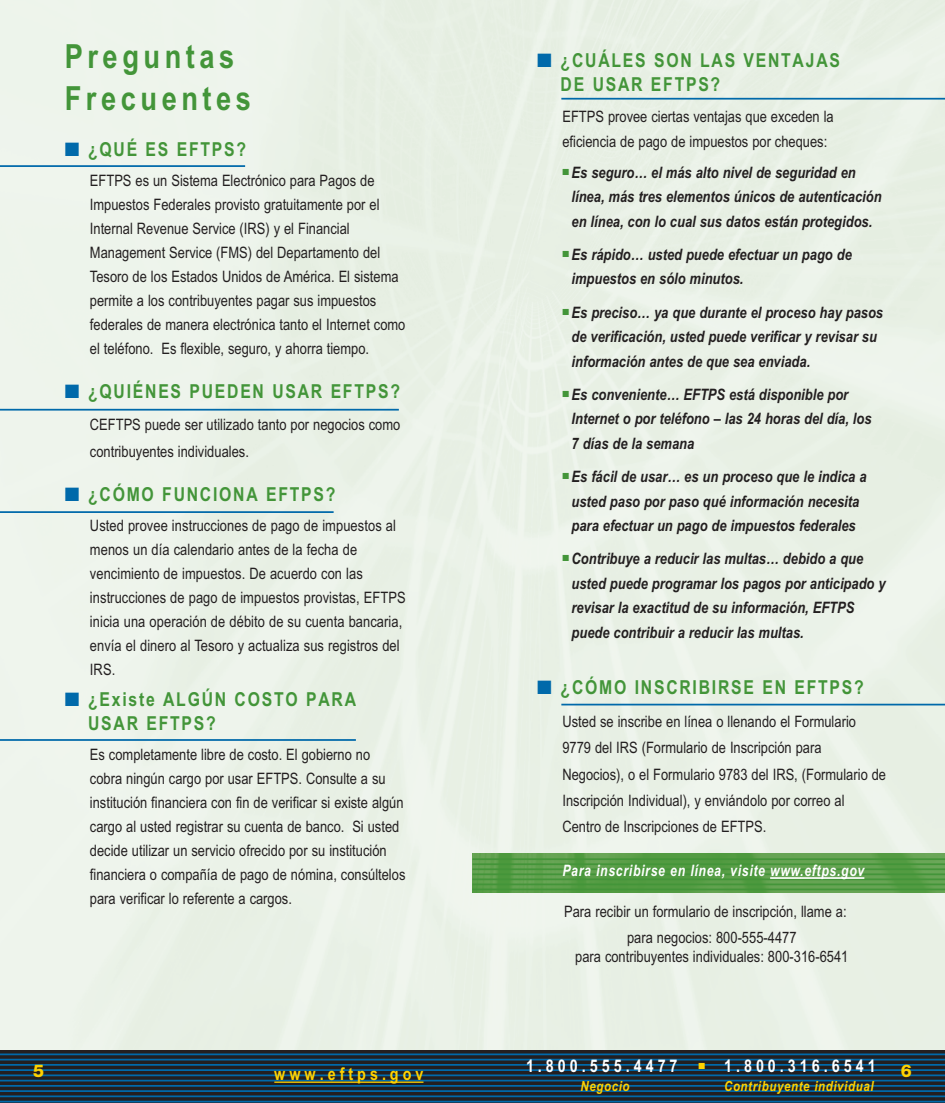
<style>
.page{position:relative;width:945px;height:1103px;background:#fff}
.page>*{position:absolute;margin:0;border:0;box-sizing:border-box;transform-origin:0 0}
.t1{font:700 33.25px/42px "Arial Narrow";letter-spacing:.135em;color:#439539}
.t2{font:700 19.25px/24.5px "Arial Narrow";letter-spacing:.09em;color:#439539}
.t3{font:700 17.5px "Arial Narrow";letter-spacing:.23em;color:#fff}
.t4{font:700 17.5px "Arial Narrow";letter-spacing:.23em;color:#ffd200}
.t5{font:800 17.5px "Helvetica Neue";color:#ffd200}
.t6{font:15.75px/24px "Arial Narrow";color:#231f20}
.t7{font:italic 700 15.75px/24.5px "Arial Narrow";color:#231f20}
.t8{font:italic 700 15.75px "Arial Narrow";letter-spacing:.045em;color:#fff;scale:.95 1}
.t9{font:italic 700 14px "Arial Narrow";letter-spacing:.045em;color:#ffd200}
.s1{color:#0069aa}
</style>
<div class="page">
<div style="left:0;top:0;width:945px;height:1050px;background:#eaf2e8"></div>
<img style="left:472px;top:853px;width:473px;height:39px">
<hr style="left:0;top:165px;width:245px;height:2px;background:#0069aa">
<hr style="left:0;top:409px;width:399px;height:1px;background:#0069aa">
<hr style="left:0;top:511px;width:334px;height:2px;background:#0069aa">
<hr style="left:0;top:739px;width:356px;height:2px;background:#0069aa">
<hr style="left:561px;top:98px;width:384px;height:2px;background:#0069aa">
<hr style="left:561px;top:703px;width:384px;height:2px;background:#0069aa">
<svg style="left:0;top:1050px;width:945px;height:50px;fill:#231f20"></svg>
<hr style="left:0;top:1053px;width:945px;height:2px;background:#0069aa">
<hr style="left:0;top:1058px;width:945px;height:2px;background:#0069aa">
<hr style="left:0;top:1064px;width:945px;height:1px;background:#0069aa">
<hr style="left:0;top:1069px;width:945px;height:2px;background:#0069aa">
<hr style="left:0;top:1074px;width:945px;height:2px;background:#0069aa">
<hr style="left:0;top:1079px;width:945px;height:2px;background:#0069aa">
<hr style="left:0;top:1084px;width:945px;height:2px;background:#0069aa">
<hr style="left:0;top:1090px;width:945px;height:1px;background:#0069aa">
<hr style="left:0;top:1095px;width:945px;height:2px;background:#0069aa">
<hr style="left:0;top:1100px;width:945px;height:2px;background:#0069aa">
<hr style="left:472px;top:858px;width:473px;height:2px;background:#439539">
<hr style="left:472px;top:863px;width:473px;height:2px;background:#439539">
<hr style="left:472px;top:868px;width:473px;height:2px;background:#439539">
<hr style="left:472px;top:873px;width:473px;height:2px;background:#439539">
<hr style="left:472px;top:878px;width:473px;height:2px;background:#439539">
<hr style="left:472px;top:883px;width:473px;height:2px;background:#439539">
<hr style="left:472px;top:888px;width:473px;height:2px;background:#439539">
<hr style="left:770px;top:877px;width:31px;height:1px;background:#fff">
<hr style="left:800px;top:877px;width:64px;height:1px;background:#fff">
<hr style="left:274px;top:1081px;width:150px;height:1px;background:#ffd200">
<h1 class="t1" style="left:65px;top:38px;width:188px">Preguntas<br>Frecuentes</h1>
<p class="t2" style="left:65px;top:138px;width:183px"><span class="s1">■</span> ¿QUÉ ES EFTPS?</p>
<p class="t6" style="left:90px;top:170px;width:317px">EFTPS es un Sistema Electrónico para Pagos de Impuestos Federales provisto gratuitamente por el Internal Revenue Service (IRS) y el Financial Management Service (FMS) del Departamento del Tesoro de los Estados Unidos de América. El sistema permite a los contribuyentes pagar sus impuestos federales de manera electrónica tanto el Internet como el teléfono. Es flexible, seguro, y ahorra tiempo.</p>
<p class="t2" style="left:65px;top:380px;width:337px"><span class="s1">■</span> ¿QUIÉNES PUEDEN USAR EFTPS?</p>
<p class="t6" style="left:90px;top:413px;width:312px;line-height:26.2px">CEFTPS puede ser utilizado tanto por negocios como contribuyentes individuales.</p>
<p class="t2" style="left:65px;top:483px;width:272px"><span class="s1">■</span> ¿CÓMO FUNCIONA EFTPS?</p>
<p class="t6" style="left:90px;top:515px;width:317px">Usted provee instrucciones de pago de impuestos al menos un día calendario antes de la fecha de vencimiento de impuestos. De acuerdo con las instrucciones de pago de impuestos provistas, EFTPS inicia una operación de débito de su cuenta bancaria, envía el dinero al Tesoro y actualiza sus registros del IRS.</p>
<p class="t2" style="left:88px;top:688px;width:269px;text-indent:-23px"><span class="s1">■</span> ¿Existe ALGÚN COSTO PARA<br>USAR EFTPS?</p>
<p class="t6" style="left:90px;top:744px;width:317px">Es completamente libre de costo. El gobierno no cobra ningún cargo por usar EFTPS. Consulte a su institución financiera con fin de verificar si existe algún cargo al usted registrar su cuenta de banco. Si usted decide utilizar un servicio ofrecido por su institución financiera o compañía de pago de nómina, consúltelos para verificar lo referente a cargos.</p>
<p class="t2" style="left:561px;top:50px;width:281px;text-indent:-23px"><span class="s1">■</span> ¿CUÁLES SON LAS VENTAJAS<br>DE USAR EFTPS?</p>
<p class="t6" style="left:562px;top:106px;width:273px;line-height:24.5px">EFTPS provee ciertas ventajas que exceden la eficiencia de pago de impuestos por cheques:</p>
<p class="t7" style="left:572px;top:161px;width:312px;text-indent:-9px"><sup>■</sup> Es seguro… el más alto nivel de seguridad en línea, más tres elementos únicos de autenticación en línea, con lo cual sus datos están protegidos.</p>
<p class="t7" style="left:572px;top:244px;width:282px;text-indent:-9px"><sup>■</sup> Es rápido… usted puede efectuar un pago de impuestos en sólo minutos.</p>
<p class="t7" style="left:572px;top:301px;width:313px;text-indent:-9px"><sup>■</sup> Es preciso… ya que durante el proceso hay pasos de verificación, usted puede verificar y revisar su información antes de que sea enviada.</p>
<p class="t7" style="left:572px;top:383px;width:302px;text-indent:-9px"><sup>■</sup> Es conveniente… EFTPS está disponible por<br>Internet o por teléfono – las 24 horas del día, los<br>7 días de la semana</p>
<p class="t7" style="left:562px;top:466px;width:306px;text-align:center"><sup>■</sup> Es fácil de usar… es un proceso que le indica a usted paso por paso qué información necesita para efectuar un pago de impuestos federales</p>
<p class="t7" style="left:572px;top:548px;width:316px;text-indent:-9px"><sup>■</sup> Contribuye a reducir las multas… debido a que usted puede programar los pagos por anticipado y revisar la exactitud de su información, EFTPS puede contribuir a reducir las multas.</p>
<p class="t2" style="left:537px;top:677px;width:328px"><span class="s1">■</span> ¿CÓMO INSCRIBIRSE EN EFTPS?</p>
<p class="t6" style="left:562px;top:710px;width:325px;line-height:26.2px">Usted se inscribe en línea o llenando el Formulario 9779 del IRS (Formulario de Inscripción para Negocios), o el Formulario 9783 del IRS, (Formulario de Inscripción Individual), y enviándolo por correo al Centro de Inscripciones de EFTPS.</p>
<p class="t8" style="left:562px;top:865px;width:319px">Para inscribirse en línea, visite www.eftps.gov</p>
<p class="t6" style="left:627px;top:900px;width:221px;line-height:25.2px;text-indent:-63px">Para recibir un formulario de inscripción, llame a: para negocios: 800-555-4477</p>
<p class="t6" style="left:575px;top:945px;width:275px">para contribuyentes individuales: 800-316-6541</p>
<p class="t3" style="left:526px;top:1059px;width:351px">1.800.555.4477 <sup>■</sup> 1.800.316.6541</p>
<p class="t5" style="left:33px;top:1064px;width:13px">5</p>
<p class="t5" style="left:901px;top:1064px;width:13px">6</p>
<p class="t4" style="left:274px;top:1067px;width:151px">www.eftps.gov</p>
<p class="t9" style="left:581px;top:1081px;width:51px">Negocio</p>
<p class="t9" style="left:724px;top:1081px;width:151px">Contribuyente individual</p>
</div>
